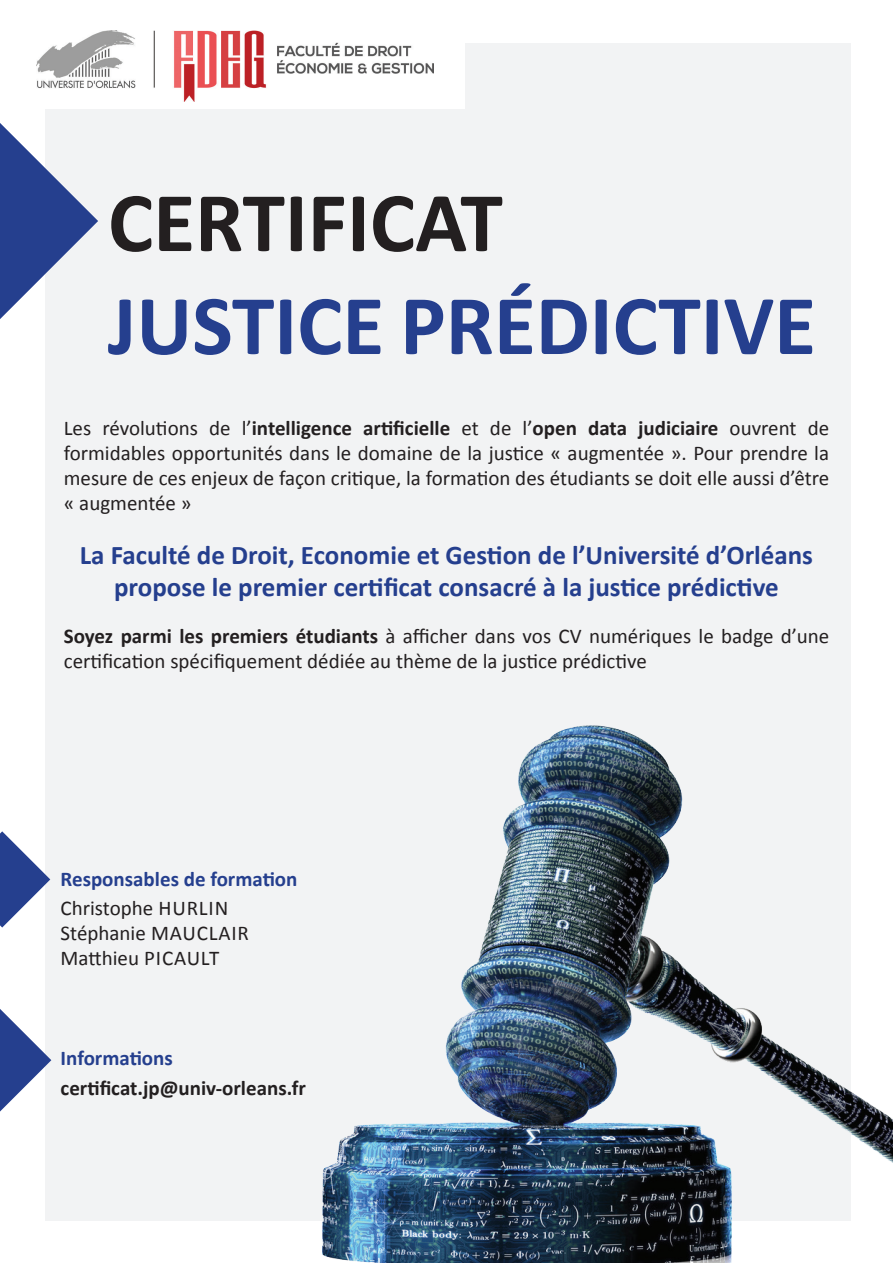
<style>
.page{position:relative;width:893px;height:1263px;background:#fff}
.page>*{position:absolute;margin:0;border:0;box-sizing:border-box;transform-origin:0 0}
.t1{font:700 85.8px "Calibri";color:#253f8e}
.t2{font:700 85.8px "Calibri";color:#231f20}
.t3{font:700 27px/32.4px "Calibri";color:#253f8e;text-align:center}
.t4{font:21px/25.2px "Calibri";color:#231f20;text-align:justify}
.t5{font:21px/25.2px "Calibri";letter-spacing:.025em;color:#231f20}
.t6{font:700 21px "Calibri";color:#253f8e}
.t7{font:700 21px "Calibri";color:#231f20}
.s1{font-weight:700}
</style>
<div class="page">
<div style="left:45px;top:43px;width:805px;height:1177px;background:#f2f3f4"></div>
<div style="left:0;top:0;width:465px;height:108px;background:#fff"></div>
<img style="left:36px;top:30px;width:398px;height:72px">
<svg style="left:0;top:123px;width:98px;height:196px"></svg>
<svg style="left:0;top:831px;width:50px;height:96px"></svg>
<svg style="left:0;top:1009px;width:51px;height:102px"></svg>
<img style="left:195px;top:689px;width:698px;height:574px">
<h1 class="t2" style="left:108px;top:168px;width:396px">Certificat</h1>
<h1 class="t1" style="left:108px;top:271px;width:700px">Justice Prédictive</h1>
<p class="t4" style="left:64px;top:415px;width:767px">Les révolutions de l’<span class="s1">intelligence artificielle</span> et de l’<span class="s1">open data judiciaire</span> ouvrent de formidables opportunités dans le domaine de la justice « augmentée ». Pour prendre la mesure de ces enjeux de façon critique, la formation des étudiants se doit elle aussi d’être « augmentée »</p>
<p class="t3" style="left:80px;top:539px;width:735px">La Faculté de Droit, Economie et Gestion de l’Université d’Orléans propose le premier certificat consacré à la justice prédictive</p>
<p class="t4" style="left:64px;top:623px;width:767px"><span class="s1">Soyez parmi les premiers étudiants</span> à afficher dans vos CV numériques le badge d’une certification spécifiquement dédiée au thème de la justice prédictive</p>
<p class="t6" style="left:61px;top:865px;width:238px">Responsables de formation</p>
<p class="t5" style="left:61px;top:895px;width:190px">Christophe Hurlin<br>Stéphanie Mauclair<br>Matthieu Picault</p>
<p class="t6" style="left:61px;top:1045px;width:114px">Informations</p>
<p class="t7" style="left:61px;top:1074px;width:247px">certificat.jp@univ-orleans.fr</p>
</div>
